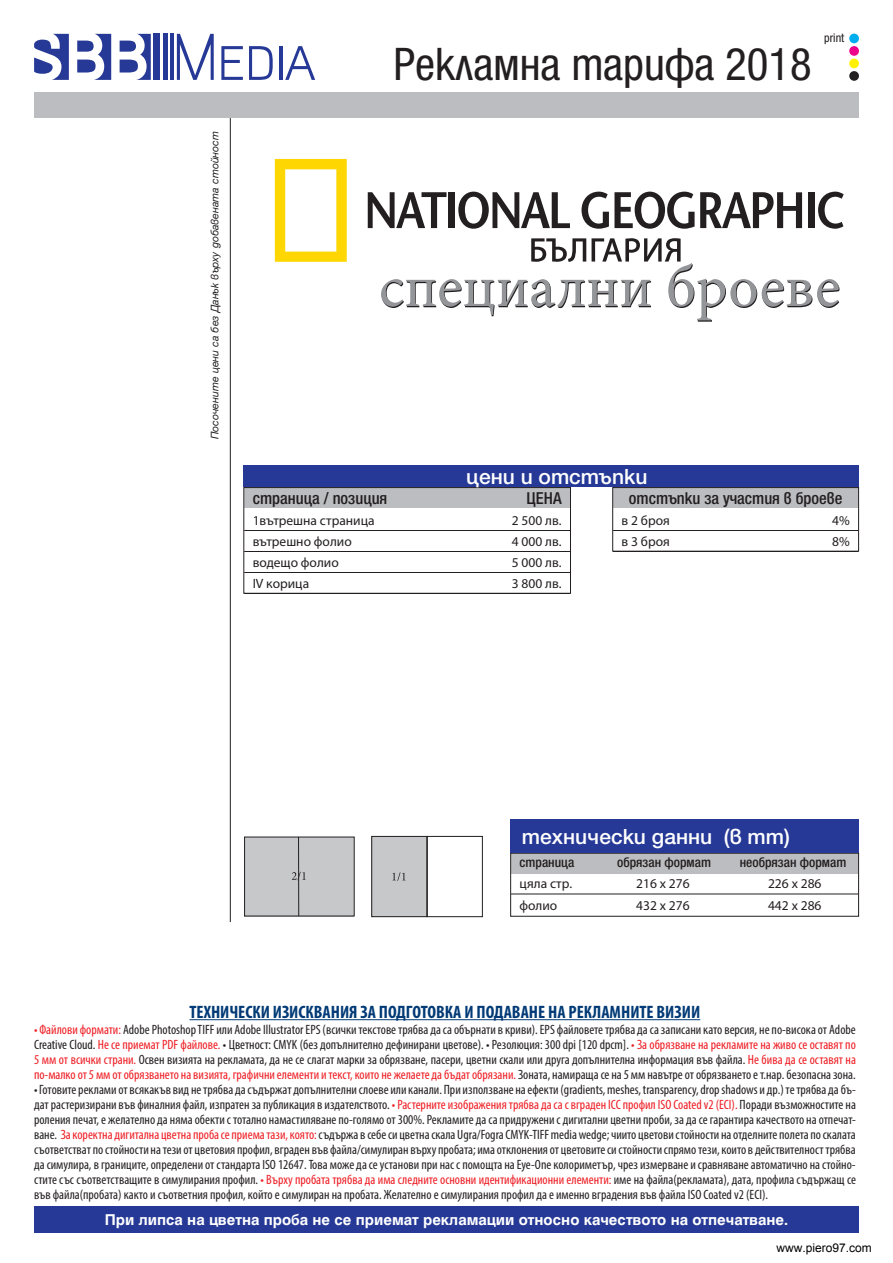
<style>
.page{position:relative;width:893px;height:1263px;background:#fff}
.page>*{position:absolute;margin:0;border:0;box-sizing:border-box;transform-origin:0 0}
.t1{font:60px "Minion Pro";color:#231f20}
.t2{font:condensed 45px "Helen 2 Bg";color:#231f20}
.t3{font:500 21px "Helen Bg";color:#fff}
.t4{font:700 condensed 18px "Myriad Pro";color:#013a76}
.t5{font:500 condensed 16.5px "Helen 2 Bg";color:#231f20}
.t6{font:700 15px "Hebar CYR";color:#fff}
.t7{font:condensed 13.5px/15px "Myriad Pro";color:#231f20;text-align:justify}
.t8{font:13.5px "Myriad Pro";color:#231f20}
.t9{font:500 condensed 13.5px "Helen 2 Bg";color:#231f20}
.t10{font:12px "Arial";color:#000}
.t11{font:condensed 12px "Helen 2 Bg";color:#231f20}
.t12{font:italic 10.5px "Helen 2 Bg";color:#231f20}
.s1{color:#ee1d23}
</style>
<div class="page">
<hr style="left:230px;top:118px;width:1px;height:804px;background:#231f20">
<div style="left:34px;top:1206px;width:825px;height:27px;background:#263996"></div>
<div style="left:34px;top:93px;width:825px;height:25px;background:#bcbdc0"></div>
<div style="left:849px;top:59px;width:10px;height:9px;background:#fff101;border-radius:50%"></div>
<div style="left:849px;top:46px;width:10px;height:10px;background:#ed028c;border-radius:50%"></div>
<div style="left:849px;top:34px;width:10px;height:9px;background:#00aeef;border-radius:50%"></div>
<div style="left:849px;top:71px;width:10px;height:10px;background:#231f20;border-radius:50%"></div>
<svg style="left:34px;top:34px;width:35px;height:46px"></svg>
<svg style="left:120px;top:34px;width:31px;height:46px"></svg>
<svg style="left:77px;top:34px;width:34px;height:46px"></svg>
<div style="left:154px;top:34px;width:6px;height:46px;background:#263996"></div>
<hr style="left:280px;top:46px;width:3px;height:34px;background:#263996">
<svg style="left:221px;top:46px;width:22px;height:34px"></svg>
<svg style="left:249px;top:46px;width:24px;height:34px"></svg>
<svg style="left:285px;top:46px;width:30px;height:34px"></svg>
<div style="left:163px;top:34px;width:5px;height:46px;background:#263996"></div>
<hr style="left:171px;top:34px;width:3px;height:46px;background:#263996">
<svg style="left:177px;top:34px;width:37px;height:46px"></svg>
<hr style="left:190px;top:1019px;width:510px;height:1px;background:#013a76">
<div style="left:245px;top:837px;width:109px;height:79px;background:#c7c8ca"></div>
<div style="left:511px;top:853px;width:347px;height:21px;background:#bcbdc0"></div>
<hr style="left:511px;top:894px;width:347px;height:1px;background:#231f20">
<div style="left:510px;top:853px;width:349px;height:64px;border:1px solid #231f20"></div>
<div style="left:244px;top:487px;width:326px;height:21px;background:#bcbdc0"></div>
<hr style="left:244px;top:530px;width:326px;height:1px;background:#231f20">
<hr style="left:244px;top:551px;width:326px;height:1px;background:#231f20">
<hr style="left:244px;top:572px;width:326px;height:1px;background:#231f20">
<div style="left:243px;top:487px;width:328px;height:107px;border:1px solid #231f20"></div>
<div style="left:613px;top:487px;width:245px;height:21px;background:#bcbdc0"></div>
<hr style="left:613px;top:530px;width:245px;height:1px;background:#231f20">
<hr style="left:613px;top:551px;width:245px;height:1px;background:#231f20">
<div style="left:612px;top:487px;width:247px;height:64px;border:1px solid #231f20"></div>
<hr style="left:298px;top:837px;width:1px;height:79px;background:#231f20">
<svg style="left:292px;top:872px;width:14px;height:8px"></svg>
<div style="left:427px;top:836px;width:56px;height:81px;border:1px solid #231f20"></div>
<div style="left:372px;top:836px;width:55px;height:81px;background:#c7c8ca"></div>
<div style="left:371px;top:836px;width:56px;height:81px;border:1px solid #231f20"></div>
<svg style="left:392px;top:872px;width:14px;height:9px"></svg>
<svg style="left:531px;top:238px;width:55px;height:24px"></svg>
<svg style="left:592px;top:238px;width:89px;height:24px"></svg>
<svg style="left:581px;top:192px;width:221px;height:37px"></svg>
<div style="left:808px;top:192px;width:6px;height:36px;background:#231f20"></div>
<svg style="left:818px;top:192px;width:26px;height:37px"></svg>
<svg style="left:368px;top:192px;width:78px;height:36px"></svg>
<div style="left:448px;top:192px;width:7px;height:36px;background:#231f20"></div>
<svg style="left:458px;top:192px;width:112px;height:37px"></svg>
<svg style="left:275px;top:159px;width:72px;height:103px"></svg>
<div style="left:243px;top:465px;width:616px;height:22px;background:#263996"></div>
<div style="left:510px;top:820px;width:349px;height:33px;background:#263996"></div>
<p class="t12" style="left:209px;top:439px;width:310px;rotate:-90deg">Посочените цени са без Данък върху добавената стойност</p>
<h2 class="t2" style="left:394px;top:38px;width:420px">Рекламнa тарифa 2018</h2>
<p class="t11" style="left:824px;top:31px;width:22px">print</p>
<h1 class="t1" style="left:380px;top:252px;width:463px">специални броеве</h1>
<h3 class="t3" style="left:466px;top:464px;width:183px">цени и отстъпки</h3>
<p class="t5" style="left:253px;top:489px;width:136px">страница / позиция</p>
<p class="t5" style="left:527px;top:489px;width:37px">ЦЕНА</p>
<p class="t8" style="left:253px;top:512px;width:123px">1вътрешна страница</p>
<p class="t8" style="left:512px;top:512px;width:51px">2 500 лв.</p>
<p class="t8" style="left:253px;top:533px;width:101px">вътрешно фолио</p>
<p class="t8" style="left:512px;top:533px;width:51px">4 000 лв.</p>
<p class="t8" style="left:253px;top:554px;width:88px">водещо фолио</p>
<p class="t8" style="left:512px;top:554px;width:51px">5 000 лв.</p>
<p class="t8" style="left:253px;top:575px;width:58px">IV корица</p>
<p class="t8" style="left:512px;top:575px;width:51px">3 800 лв.</p>
<p class="t5" style="left:629px;top:489px;width:215px">отстъпки за участия в броеве</p>
<p class="t8" style="left:622px;top:512px;width:50px">в 2 броя</p>
<p class="t8" style="left:832px;top:512px;width:19px">4%</p>
<p class="t8" style="left:622px;top:533px;width:50px">в 3 броя</p>
<p class="t8" style="left:832px;top:533px;width:19px">8%</p>
<h3 class="t3" style="left:522px;top:824px;width:269px">технически данни (в mm)</h3>
<p class="t9" style="left:519px;top:855px;width:56px">страница</p>
<p class="t9" style="left:617px;top:855px;width:95px">обрязан формат</p>
<p class="t9" style="left:740px;top:855px;width:108px">необрязан формат</p>
<p class="t8" style="left:519px;top:876px;width:54px">цяла стр.</p>
<p class="t8" style="left:636px;top:876px;width:55px">216 x 276</p>
<p class="t8" style="left:768px;top:876px;width:55px">226 x 286</p>
<p class="t8" style="left:519px;top:897px;width:39px">фолио</p>
<p class="t8" style="left:636px;top:897px;width:55px">432 x 276</p>
<p class="t8" style="left:768px;top:897px;width:55px">442 x 286</p>
<h3 class="t4" style="left:190px;top:1001px;width:512px">ТЕХНИЧЕСКИ ИЗИСКВАНИЯ ЗА ПОДГОТОВКА И ПОДАВАНЕ НА РЕКЛАМНИТЕ ВИЗИИ</h3>
<p class="t7" style="left:34px;top:1022px;width:823px"><span class="s1">• Файлови формати:</span> Adobe Photoshop TIFF или Adobe Illustrator EPS (всички текстове трябва да са обърнати в криви). EPS файловете трябва да са записани като версия, не по-висока от Adobe Creative Cloud. <span class="s1">Не се приемат PDF файлове.</span> • Цветност: CMYK (без допълнително дефинирани цветове). • Резолюция: 300 dpi [120 dpcm]. <span class="s1">• За обрязване на рекламите на живо се оставят по 5 мм от всички страни.</span> Освен визията на рекламата, да не се слагат марки за обрязване, пасери, цветни скали или друга допълнителна информация във файла. <span class="s1">Не бива да се оставят на по-малко от 5 мм от обрязването на визията, графични елементи и текст, които не желаете да бъдат обрязани.</span> Зоната, намираща се на 5 мм навътре от обрязването е т.нар. безопасна зона.</p>
<p class="t7" style="left:34px;top:1082px;width:823px">• Готовите реклами от всякакъв вид не трябва да съдържат допълнителни слоеве или канали. При използване на ефекти (gradients, meshes, transparency, drop shadows и др.) те трябва да бъ&shy;дат растеризирани във финалния файл, изпратен за публикация в издателството. <span class="s1">• Растерните изображения трябва да са с вграден ICC профил ISO Coated v2 (ECI).</span> Поради възможностите на роления печат, е желателно да няма обекти с тотално намастиляване по-голямо от 300%. Рекламите да са придружени с дигитални цветни проби, за да се гарантира качеството на отпечат&shy;ване. <span class="s1">За коректна дигитална цветна проба се приема тази, която:</span> съдържа в себе си цветна скала Ugra/Fogra CMYK-TIFF media wedge; чиито цветови стойности на отделните полета по скалата съответстват по стойности на тези от цветовия профил, вграден във файла/симулиран върху пробата; има отклонения от цветовите си стойности спрямо тези, които в действителност трябва да симулира, в границите, определени от стандарта ISO 12647. Това може да се установи при нас с помощта на Eye-One колориметър, чрез измерване и сравняване автоматично на стойно&shy;стите със съответстващите в симулирания профил. <span class="s1">• Върху пробата трябва да има следните основни идентификационни елементи:</span> име на файла(рекламата), дата, профила съдържащ се във файла(пробата) както и съответния профил, който е симулиран на пробата. Желателно е симулирания профил да е именно вградения във файла ISO Coated v2 (ECI).</p>
<p class="t6" style="left:105px;top:1211px;width:685px">При липса на цветна проба не се приемат рекламации относно качеството на отпечатване.</p>
<p class="t10" style="left:776px;top:1240px;width:97px">www.piero97.com</p>
</div>
